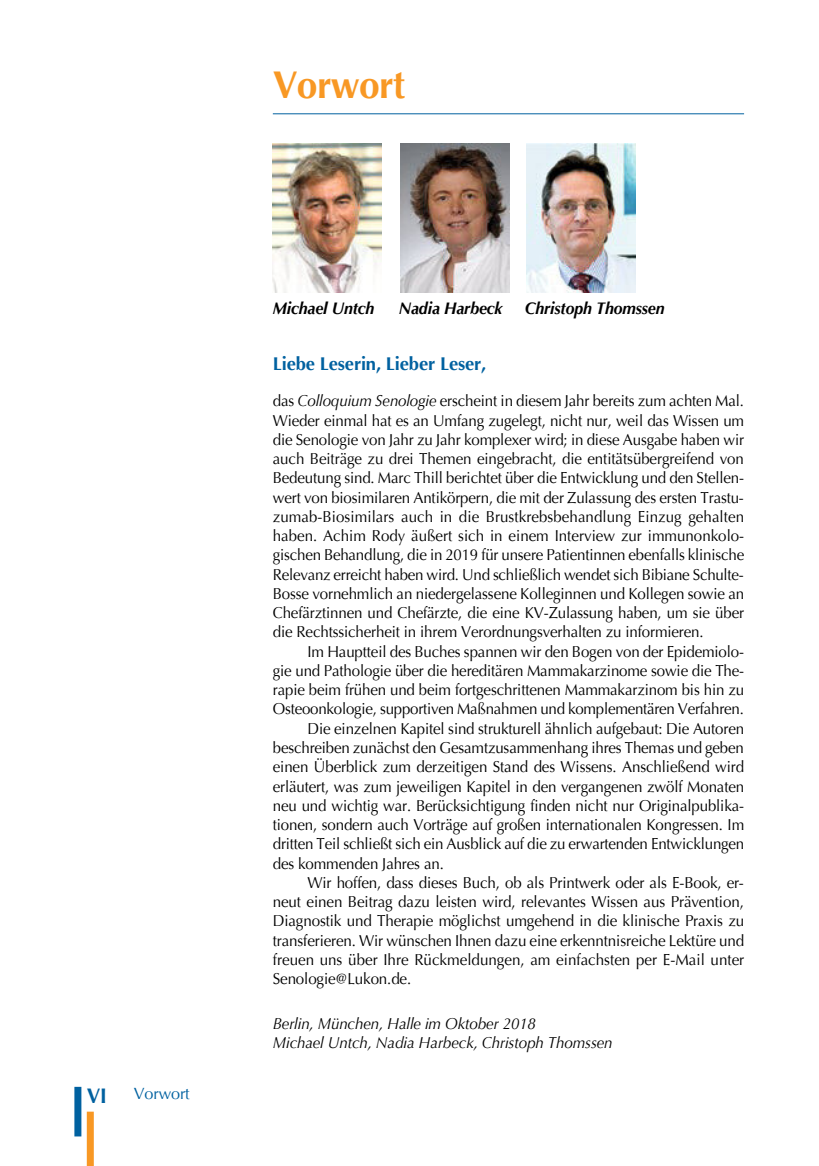
<style>
.page{position:relative;width:819px;height:1166px;background:#fff}
.page>*{position:absolute;margin:0;border:0;box-sizing:border-box;transform-origin:0 0}
.t1{font:700 38.5px "Optima";letter-spacing:-.015em;color:#f89824;scale:.96 1}
.t2{font:700 21px "Optima";color:#0061a0;scale:.96 1}
.t3{font:700 18.38px "Optima";letter-spacing:-.01em;color:#0061a0}
.t4{font:italic 700 16.62px "Optima";letter-spacing:-.01em;color:#000;scale:.96 1}
.t5{font:16.1px "Optima";letter-spacing:-.01em;color:#0061a0}
.t6{font:15.75px/19.2px "Optima";letter-spacing:-.01em;color:#000;text-align:justify;scale:.96 1}
.t7{font:italic 15.75px/19.2px "Optima";letter-spacing:-.01em;color:#000;scale:.96 1}
.s1{font-style:italic}
</style>
<div class="page">
<div style="left:74px;top:1086px;width:7px;height:50px;background:#0061a0"></div>
<div style="left:87px;top:1111px;width:7px;height:55px;background:#f89824"></div>
<hr style="left:273px;top:113px;width:471px;height:1px;background:#0061a0">
<img style="left:273px;top:144px;width:109px;height:149px">
<img style="left:401px;top:144px;width:109px;height:149px">
<img style="left:527px;top:144px;width:109px;height:149px">
<h2 class="t2" style="left:87px;top:1083px;width:22px">VI</h2>
<p class="t5" style="left:134px;top:1084px;width:57px">Vorwort</p>
<h1 class="t1" style="left:273px;top:63px;width:139px">Vorwort</h1>
<p class="t4" style="left:273px;top:298px;width:107px">Michael Untch</p>
<p class="t4" style="left:399px;top:298px;width:109px">Nadia Harbeck</p>
<p class="t4" style="left:525px;top:298px;width:147px">Christoph Thomssen</p>
<p class="t3" style="left:273px;top:353px;width:215px">Liebe Leserin, Lieber Leser,</p>
<p class="t6" style="left:273px;top:391px;width:493px">das <span class="s1">Colloquium Senologie</span> erscheint in diesem Jahr bereits zum achten Mal.<br>Wieder einmal hat es an Umfang zugelegt, nicht nur, weil das Wissen um die Senologie von Jahr zu Jahr komplexer wird; in diese Ausgabe haben wir auch Beiträge zu drei Themen eingebracht, die entitätsübergreifend von Bedeutung sind. Marc Thill berichtet über die Entwicklung und den Stellen&shy;wert von biosimilaren Antikörpern, die mit der Zulassung des ersten Trastu&shy;zumab-Biosimilars auch in die Brustkrebsbehandlung Einzug gehalten haben. Achim Rody äußert sich in einem Interview zur immunonkolo&shy;gischen Behandlung, die in 2019 für unsere Patientinnen ebenfalls klinische Relevanz erreicht haben wird. Und schließlich wendet sich Bibiane Schulte-Bosse vornehmlich an niedergelassene Kolleginnen und Kollegen sowie an Chefärztinnen und Chefärzte, die eine KV-Zulassung haben, um sie über die Rechtssicherheit in ihrem Verordnungsverhalten zu informieren.</p>
<p class="t6" style="left:308px;top:642px;width:456px">Im Hauptteil des Buches spannen wir den Bogen von der Epidemiolo-</p>
<p class="t6" style="left:273px;top:661px;width:492px">gie und Pathologie über die hereditären Mammakarzinome sowie die The-</p>
<p class="t6" style="left:273px;top:680px;width:492px">rapie beim frühen und beim fortgeschrittenen Mammakarzinom bis hin zu</p>
<p class="t6" style="left:273px;top:699px;width:492px">Osteoonkologie, supportiven Maßnahmen und komplementären Verfahren.</p>
<p class="t6" style="left:308px;top:719px;width:456px">Die einzelnen Kapitel sind strukturell ähnlich aufgebaut: Die Autoren</p>
<p class="t6" style="left:273px;top:738px;width:492px">beschreiben zunächst den Gesamtzusammenhang ihres Themas und geben</p>
<p class="t6" style="left:273px;top:757px;width:493px">einen Überblick zum derzeitigen Stand des Wissens. Anschließend wird</p>
<p class="t6" style="left:273px;top:776px;width:493px">erläutert, was zum jeweiligen Kapitel in den vergangenen zwölf Monaten</p>
<p class="t6" style="left:273px;top:796px;width:493px">neu und wichtig war. Berücksichtigung finden nicht nur Originalpublika-</p>
<p class="t6" style="left:273px;top:815px;width:493px">tionen, sondern auch Vorträge auf großen internationalen Kongressen. Im</p>
<p class="t6" style="left:273px;top:834px;width:493px">dritten Teil schließt sich ein Ausblick auf die zu erwartenden Entwicklungen</p>
<p class="t6" style="left:273px;top:853px;width:180px">des kommenden Jahres an.</p>
<p class="t6" style="left:308px;top:873px;width:456px">Wir hoffen, dass dieses Buch, ob als Printwerk oder als E-Book, er-</p>
<p class="t6" style="left:273px;top:892px;width:492px">neut einen Beitrag dazu leisten wird, relevantes Wissen aus Prävention,</p>
<p class="t6" style="left:273px;top:911px;width:493px">Diagnostik und Therapie möglichst umgehend in die klinische Praxis zu</p>
<p class="t6" style="left:273px;top:930px;width:493px">transferieren. Wir wünschen Ihnen dazu eine erkenntnisreiche Lektüre und</p>
<p class="t6" style="left:273px;top:950px;width:493px">freuen uns über Ihre Rückmeldungen, am einfachsten per E-Mail unter</p>
<p class="t6" style="left:273px;top:969px;width:146px">Senologie@Lukon.de.</p>
<p class="t7" style="left:273px;top:1014px;width:355px">Berlin, München, Halle im Oktober 2018<br>Michael Untch, Nadia Harbeck, Christoph Thomssen</p>
</div>
